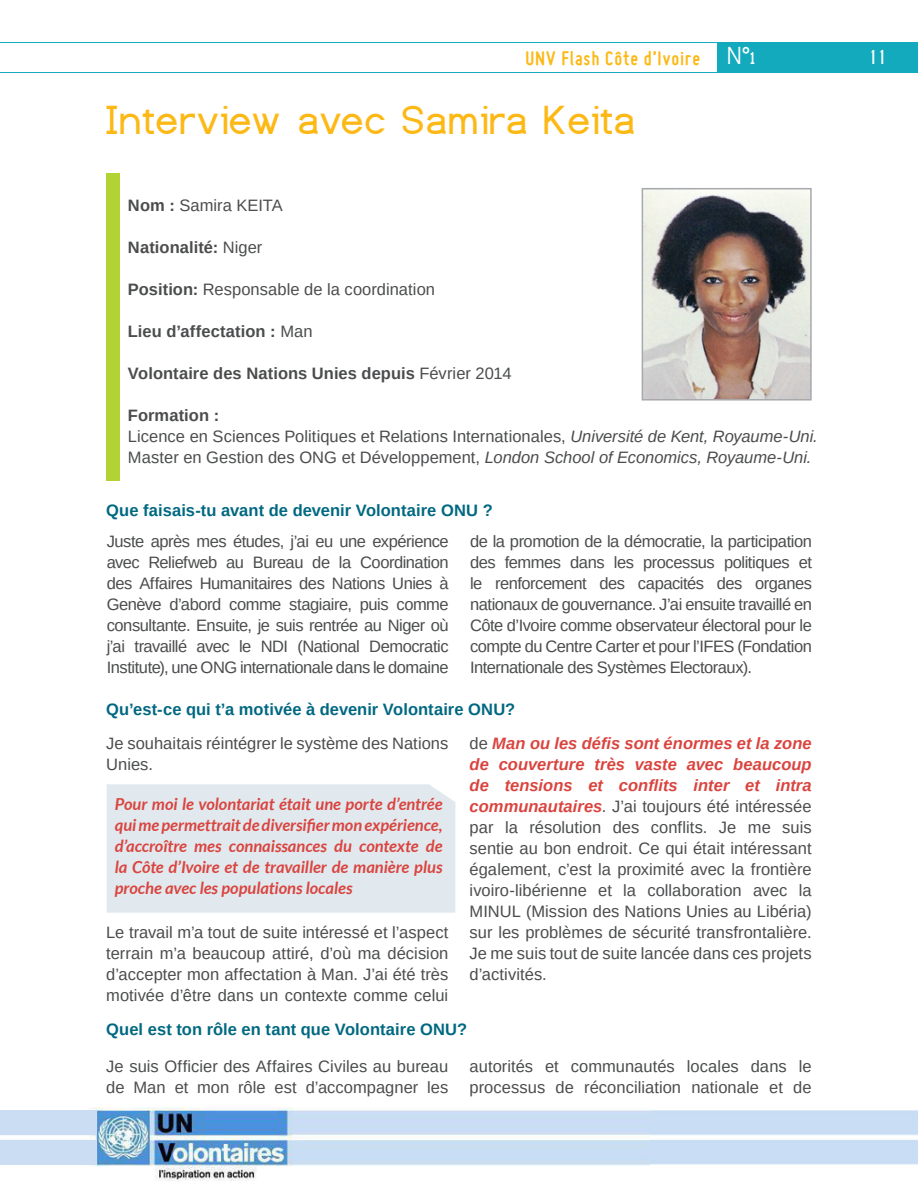
<style>
.page{position:relative;width:918px;height:1188px;background:#fff}
.page>*{position:absolute;margin:0;border:0;box-sizing:border-box;transform-origin:0 0}
.Brown_title{font:700 42px "Dustismo";color:#fcb814}
.t1{font:700 21px "Miso";letter-spacing:.045em;color:#fcb814}
.t2{font:700 18px "Caviar Dreams";color:#fff}
.Body_text_normal{font:16.5px/21px "Arimo";color:#4b4c4d;text-align:justify}
.Body_text_normal-2{font:italic 700 16.5px/21px "Lato";color:#da443f;text-align:justify}
.Body_text_normal-3{font:700 16.5px "Arimo";color:#006881}
.Body_text_normal-4{font:700 16.5px "Arimo";letter-spacing:.005em;color:#4b4c4d}
.s1{font-family:"Dustismo";font-weight:400;font-size:25.5px;color:#fff}
.s2{font-weight:700}
.s3{font-weight:400}
.s4{font-style:italic}
.s5{font-weight:700;font-style:italic;color:#da443f}
</style>
<div class="page">
<hr style="left:0;top:42px;width:918px;height:1px;background:#13aabe">
<hr style="left:0;top:72px;width:918px;height:1px;background:#13aabe">
<div style="left:717px;top:43px;width:201px;height:30px;background:#13aabe"></div>
<img style="left:90px;top:1107px;width:559px;height:73px">
<div style="left:0;top:1111px;width:97px;height:24px;background:#cbddf3"></div>
<div style="left:0;top:1140px;width:97px;height:25px;background:#cbddf3"></div>
<img style="left:645px;top:191px;width:164px;height:207px">
<div style="left:642px;top:188px;width:170px;height:213px;border:2px solid #a8a9ad"></div>
<div style="left:107px;top:784px;width:348px;height:129px;background:#e1e9ee"></div>
<div style="left:106px;top:173px;width:13px;height:307px;background:#b3d234"></div>
<p class="t1" style="left:526px;top:47px;width:231px">UNV Flash Côte d’Ivoire <span class="s1">N°1</span></p>
<p class="t2" style="left:866px;top:47px;width:23px">11</p>
<p class="Brown_title" style="left:106px;top:98px;width:532px">Interview avec Samira Keita</p>
<p class="Body_text_normal" style="left:128px;top:195px;width:156px"><span class="s2">Nom :</span> Samira KEITA</p>
<p class="Body_text_normal-4" style="left:128px;top:236px;width:136px">Nationalité: <span class="s3">Niger</span></p>
<p class="Body_text_normal" style="left:128px;top:279px;width:309px"><span class="s2">Position:</span> Responsable de la coordination</p>
<p class="Body_text_normal-4" style="left:128px;top:320px;width:186px">Lieu d’affectation : <span class="s3">Man</span></p>
<p class="Body_text_normal-4" style="left:128px;top:362px;width:385px">Volontaire des Nations Unies depuis <span class="s3">Février 2014</span></p>
<p class="Body_text_normal-4" style="left:128px;top:404px;width:93px">Formation :</p>
<p class="Body_text_normal" style="left:128px;top:426px;width:691px">Licence en Sciences Politiques et Relations Internationales, <span class="s4">Université de Kent, Royaume-Uni.</span></p>
<p class="Body_text_normal" style="left:128px;top:447px;width:685px">Master en Gestion des ONG et Développement, <span class="s4">London School of Economics, Royaume-Uni.</span></p>
<p class="Body_text_normal-3" style="left:106px;top:499px;width:388px">Que faisais-tu avant de devenir Volontaire ONU ?</p>
<p class="Body_text_normal" style="left:107px;top:531px;width:344px">Juste après mes études, j’ai eu une expérience avec Reliefweb au Bureau de la Coordination des Affaires Humanitaires des Nations Unies à Genève d’abord comme stagiaire, puis comme consultante. Ensuite, je suis rentrée au Niger où j’ai travaillé avec le NDI (National Democratic Institute), une ONG internationale dans le domaine</p>
<p class="Body_text_normal" style="left:470px;top:531px;width:344px">de la promotion de la démocratie, la participation des femmes dans les processus politiques et le renforcement des capacités des organes nationaux de gouvernance. J’ai ensuite travaillé en Côte d’Ivoire comme observateur électoral pour le compte du Centre Carter et pour l’IFES (Fondation Internationale des Systèmes Electoraux).</p>
<p class="Body_text_normal-3" style="left:106px;top:698px;width:410px">Qu’est-ce qui t’a motivée à devenir Volontaire ONU?</p>
<p class="Body_text_normal" style="left:106px;top:733px;width:344px">Je souhaitais réintégrer le système des Nations<br>Unies.</p>
<p class="Body_text_normal-2" style="left:115px;top:793px;width:329px">Pour moi le volontariat était une porte d’entrée qui me permettrait de diversifier mon expérience, d’accroître mes connaissances du contexte de la Côte d’Ivoire et de travailler de manière plus proche avec les populations locales</p>
<p class="Body_text_normal" style="left:106px;top:922px;width:344px">Le travail m’a tout de suite intéressé et l’aspect terrain m’a beaucoup attiré, d’où ma décision d’accepter mon affectation à Man. J’ai été très motivée d’être dans un contexte comme celui</p>
<p class="Body_text_normal" style="left:470px;top:733px;width:344px">de <span class="s5">Man ou les défis sont énormes et la zone de couverture très vaste avec beaucoup de tensions et conflits inter et intra communautaires</span>. J’ai toujours été intéressée par la résolution des conflits. Je me suis sentie au bon endroit. Ce qui était intéressant également, c’est la proximité avec la frontière ivoiro-libérienne et la collaboration avec la MINUL (Mission des Nations Unies au Libéria) sur les problèmes de sécurité transfrontalière.<br>Je me suis tout de suite lancée dans ces projets d’activités.</p>
<p class="Body_text_normal-3" style="left:106px;top:1018px;width:362px">Quel est ton rôle en tant que Volontaire ONU?</p>
<p class="Body_text_normal" style="left:106px;top:1056px;width:344px">Je suis Officier des Affaires Civiles au bureau de Man et mon rôle est d’accompagner les</p>
<p class="Body_text_normal" style="left:470px;top:1056px;width:344px">autorités et communautés locales dans le processus de réconciliation nationale et de</p>
</div>
